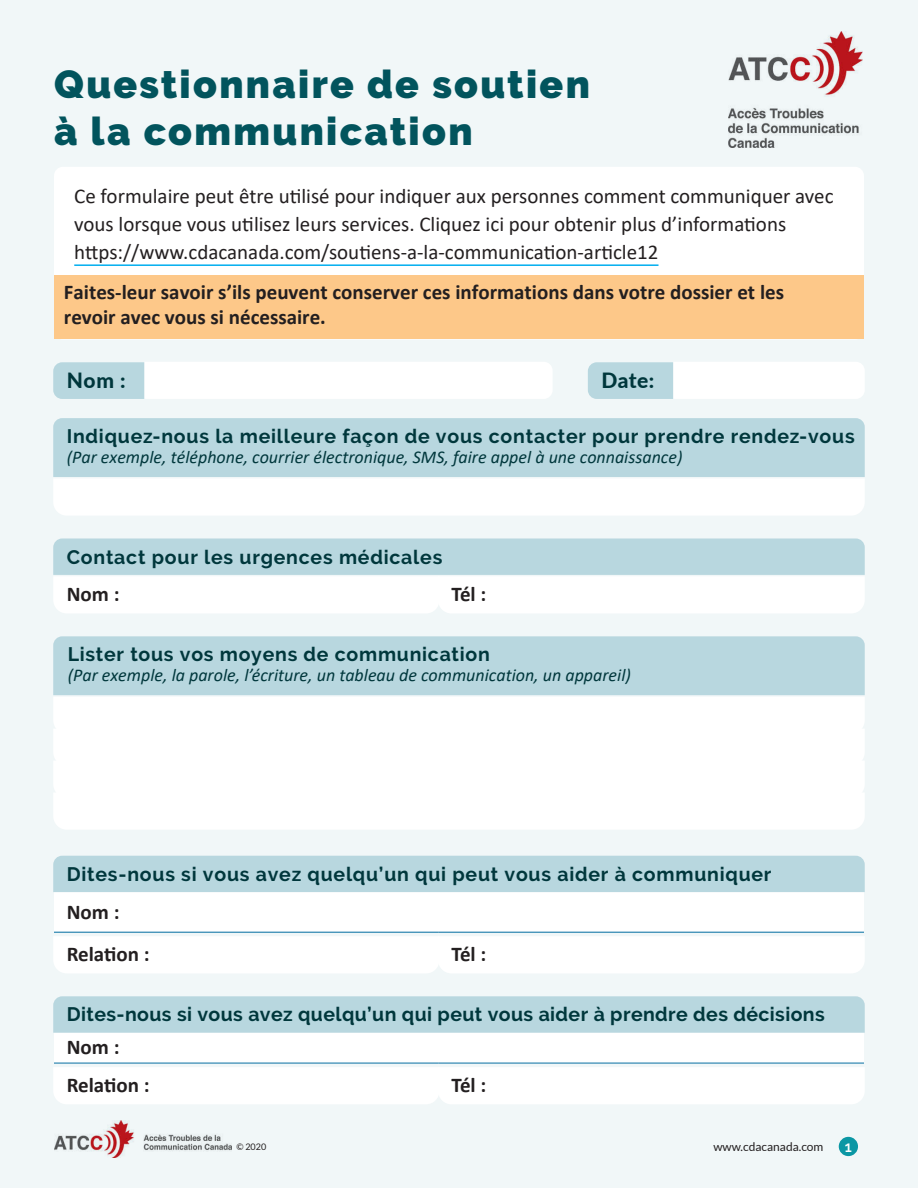
<style>
.page{position:relative;width:918px;height:1188px;background:#f1f7f8}
.page>*{position:absolute;margin:0;border:0;box-sizing:border-box;transform-origin:0 0}
.t1{font:900 39px/46.8px "Raleway";letter-spacing:.06em;color:#02545d}
.t2{font:21px/28.2px "Calibri";color:#231f20}
.t3{font:700 21px/25.2px "Calibri";color:#231f20}
.t4{font:800 21px "Lato";letter-spacing:.02em;color:#00373c}
.t5{font:700 19.5px "Raleway";letter-spacing:.04em;color:#00373c}
.t6{font:700 19.5px "Raleway";letter-spacing:.02em;color:#00373c}
.t7{font:italic 18px "Calibri";color:#00373c}
.t8{font:600 15px "Raleway";color:#fff}
.t9{font:12px "Lato";color:#231f20}
.t10{font:9px "Lato";color:#231f20}
</style>
<div class="page">
<div style="left:54px;top:167px;width:810px;height:173px;background:#fff;border-radius:9px"></div>
<div style="left:54px;top:276px;width:810px;height:63px;background:#fdc889"></div>
<hr style="left:74px;top:264px;width:585px;height:2px;background:#00aeef">
<div style="left:839px;top:1137px;width:19px;height:19px;background:#0b97a4;border-radius:50%"></div>
<svg style="left:53px;top:362px;width:499px;height:37px"></svg>
<svg style="left:588px;top:362px;width:276px;height:37px"></svg>
<div style="left:53px;top:418px;width:812px;height:59px;background:#b8d7df"></div>
<div style="left:54px;top:479px;width:810px;height:36px;background:#fff"></div>
<svg style="left:53px;top:539px;width:812px;height:74px"></svg>
<div style="left:53px;top:636px;width:812px;height:59px;background:#b8d7df"></div>
<div style="left:54px;top:697px;width:810px;height:132px;background:#fff"></div>
<div style="left:54px;top:889px;width:810px;height:43px;background:#fff"></div>
<hr style="left:54px;top:932px;width:385px;height:1px;background:#006ca0">
<hr style="left:439px;top:932px;width:425px;height:1px;background:#006ca0">
<div style="left:53px;top:856px;width:812px;height:36px;background:#b8d7df"></div>
<div style="left:54px;top:936px;width:810px;height:37px;background:#fff"></div>
<div style="left:54px;top:1030px;width:810px;height:33px;background:#fff"></div>
<hr style="left:54px;top:1063px;width:385px;height:1px;background:#006ca0">
<hr style="left:439px;top:1063px;width:425px;height:1px;background:#006ca0">
<div style="left:53px;top:996px;width:812px;height:37px;background:#b8d7df"></div>
<div style="left:54px;top:1067px;width:810px;height:37px;background:#fff"></div>
<img style="left:728px;top:32px;width:135px;height:115px">
<img style="left:54px;top:1120px;width:177px;height:37px">
<h1 class="t1" style="left:54px;top:61px;width:537px">Questionnaire de soutien à la communication</h1>
<p class="t2" style="left:74px;top:181px;width:761px">Ce formulaire peut être utilisé pour indiquer aux personnes comment communiquer avec vous lorsque vous utilisez leurs services. Cliquez ici pour obtenir plus d’informations https://www.cdacanada.com/soutiens-a-la-communication-article12</p>
<p class="t3" style="left:64px;top:279px;width:722px">Faites-leur savoir s’ils peuvent conserver ces informations dans votre dossier et les revoir avec vous si nécessaire.</p>
<p class="t4" style="left:67px;top:365px;width:61px">Nom :</p>
<p class="t4" style="left:601px;top:365px;width:54px">Date:</p>
<p class="t5" style="left:67px;top:425px;width:790px">Indiquez-nous la meilleure façon de vous contacter pour prendre rendez-vous</p>
<p class="t7" style="left:67px;top:444px;width:617px">(Par exemple, téléphone, courrier électronique, SMS, faire appel à une connaissance)</p>
<p class="t5" style="left:67px;top:546px;width:377px">Contact pour les urgences médicales</p>
<p class="t3" style="left:67px;top:582px;width:54px">Nom :</p>
<p class="t3" style="left:452px;top:582px;width:36px">Tél :</p>
<p class="t5" style="left:68px;top:643px;width:424px">Lister tous vos moyens de communication</p>
<p class="t7" style="left:68px;top:662px;width:565px">(Par exemple, la parole, l’écriture, un tableau de communication, un appareil)</p>
<p class="t5" style="left:67px;top:863px;width:706px">Dites-nous si vous avez quelqu’un qui peut vous aider à communiquer</p>
<p class="t3" style="left:67px;top:890px;width:84px;line-height:42.8px">Nom :<br>Relation :</p>
<p class="t3" style="left:452px;top:942px;width:36px">Tél :</p>
<p class="t6" style="left:67px;top:1003px;width:760px">Dites-nous si vous avez quelqu’un qui peut vous aider à prendre des décisions</p>
<p class="t3" style="left:67px;top:1028px;width:84px;line-height:38px">Nom :<br>Relation :</p>
<p class="t3" style="left:452px;top:1072px;width:36px">Tél :</p>
<p class="t10" style="left:236px;top:1142px;width:31px">© 2020</p>
<p class="t9" style="left:713px;top:1140px;width:112px">www.cdacanada.com</p>
<p class="t8" style="left:845px;top:1138px;width:9px">1</p>
</div>
